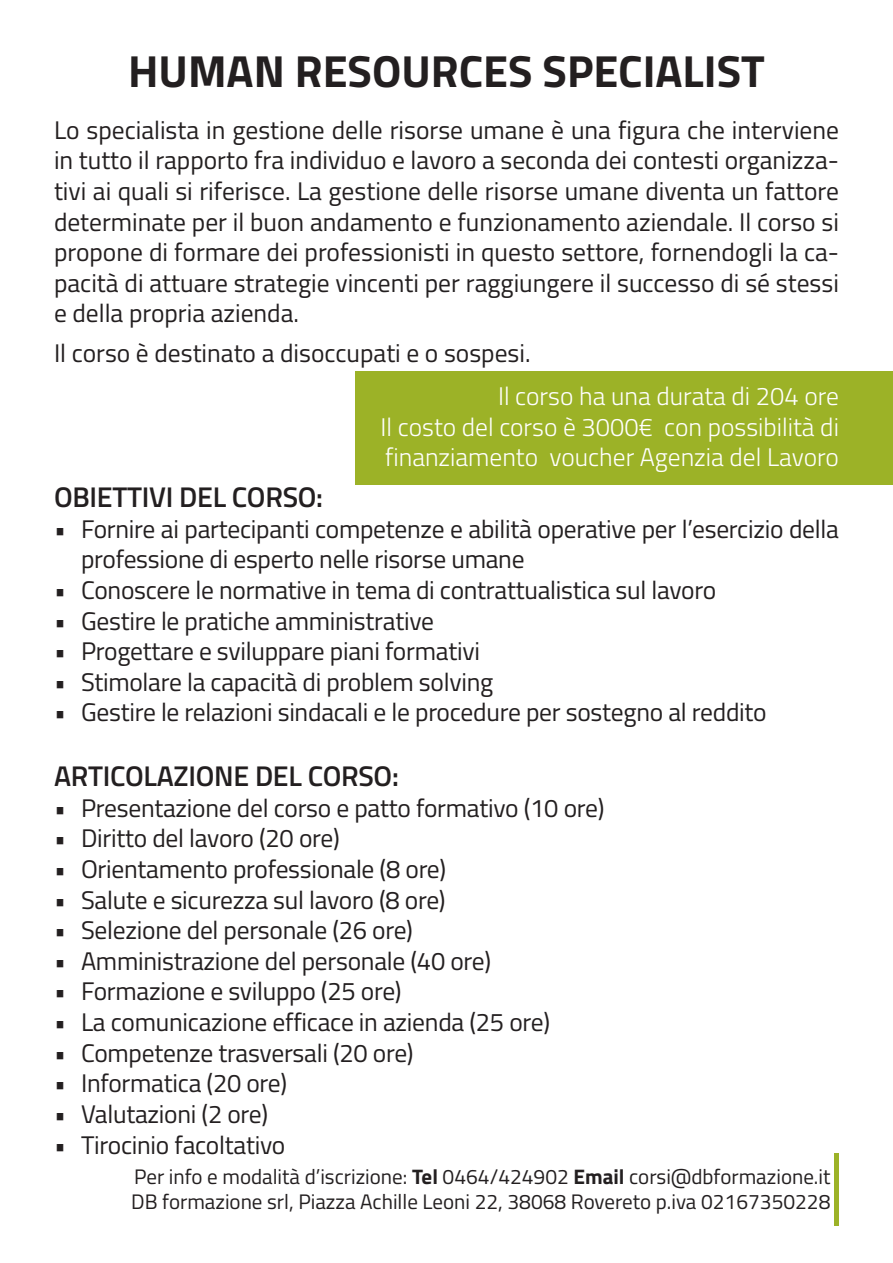
<style>
.page{position:relative;width:893px;height:1263px;background:#fff}
.page>*{position:absolute;margin:0;border:0;box-sizing:border-box;transform-origin:0 0}
.t1{font:700 45px "Titillium";color:#231f20}
.t2{font:600 28.5px "Titillium";letter-spacing:-.01em;color:#231f20}
.t3{font:25.5px/30.6px "Titillium";letter-spacing:-.01em;color:#231f20;text-align:justify}
.t4{font:300 25.5px/30.6px "Titillium";color:#fff}
.t5{font:21px "Titillium";color:#231f20}
.s1{font-weight:700}
</style>
<div class="page">
<div style="left:834px;top:1153px;width:5px;height:73px;background:#9cb227"></div>
<div style="left:355px;top:371px;width:538px;height:114px;background:#9cb227"></div>
<p class="t1" style="left:128px;top:37px;width:638px">HUMAN RESOURCES SPECIALIST</p>
<p class="t3" style="left:54px;top:113px;width:787px">Lo specialista in gestione delle risorse umane è una figura che interviene in tutto il rapporto fra individuo e lavoro a seconda dei contesti organizza&shy;tivi ai quali si riferisce. La gestione delle risorse umane diventa un fattore determinate per il buon andamento e funzionamento aziendale. Il corso si propone di formare dei professionisti in questo settore, fornendogli la ca&shy;pacità di attuare strategie vincenti per raggiungere il successo di sé stessi e della propria azienda.</p>
<p class="t3" style="left:54px;top:336px;width:478px">Il corso è destinato a disoccupati e o sospesi.</p>
<p class="t4" style="left:498px;top:380px;width:342px">Il corso ha una durata di 204 ore</p>
<p class="t4" style="left:381px;top:410px;width:460px">Il costo del corso è 3000€ con possibilità di finanziamento voucher Agenzia del Lavoro</p>
<p class="t4" style="left:588px;top:409px;width:231px">Il corso è suddiv so in:</p>
<p class="t4" style="left:582px;top:439px;width:237px">1) 160 ore formazione</p>
<p class="t2" style="left:54px;top:476px;width:271px">OBIETTIVI DEL CORSO:</p>
<p class="t3" style="left:81px;top:512px;width:759px;text-indent:-27px">• Fornire ai partecipanti competenze e abilità operative per l’esercizio della professione di esperto nelle risorse umane</p>
<p class="t3" style="left:54px;top:574px;width:664px">• Conoscere le normative in tema di contrattualistica sul lavoro</p>
<p class="t3" style="left:54px;top:604px;width:381px">• Gestire le pratiche amministrative</p>
<p class="t3" style="left:54px;top:635px;width:427px">• Progettare e sviluppare piani formativi</p>
<p class="t3" style="left:54px;top:665px;width:441px">• Stimolare la capacità di problem solving</p>
<p class="t3" style="left:54px;top:696px;width:714px">• Gestire le relazioni sindacali e le procedure per sostegno al reddito</p>
<p class="t2" style="left:54px;top:755px;width:346px">ARTICOLAZIONE DEL CORSO:</p>
<p class="t3" style="left:54px;top:791px;width:552px">• Presentazione del corso e patto formativo (10 ore)</p>
<p class="t3" style="left:54px;top:822px;width:287px">• Diritto del lavoro (20 ore)</p>
<p class="t3" style="left:54px;top:853px;width:394px">• Orientamento professionale (8 ore)</p>
<p class="t3" style="left:54px;top:883px;width:393px">• Salute e sicurezza sul lavoro (8 ore)</p>
<p class="t3" style="left:54px;top:914px;width:360px">• Selezione del personale (26 ore)</p>
<p class="t3" style="left:54px;top:944px;width:439px">• Amministrazione del personale (40 ore)</p>
<p class="t3" style="left:54px;top:975px;width:349px">• Formazione e sviluppo (25 ore)</p>
<p class="t3" style="left:54px;top:1006px;width:498px">• La comunicazione efficace in azienda (25 ore)</p>
<p class="t3" style="left:54px;top:1036px;width:361px">• Competenze trasversali (20 ore)</p>
<p class="t3" style="left:54px;top:1067px;width:235px">• Informatica (20 ore)</p>
<p class="t3" style="left:54px;top:1097px;width:216px">• Valutazioni (2 ore)</p>
<p class="t3" style="left:54px;top:1128px;width:233px">• Tirocinio facoltativo</p>
<p class="t5" style="left:134px;top:1161px;width:698px">Per info e modalità d’iscrizione: <span class="s1">Tel</span> 0464/424902 <span class="s1">Email</span> corsi@dbformazione.it</p>
<p class="t5" style="left:131px;top:1186px;width:701px">DB formazione srl, Piazza Achille Leoni 22, 38068 Rovereto p.iva 02167350228</p>
</div>
